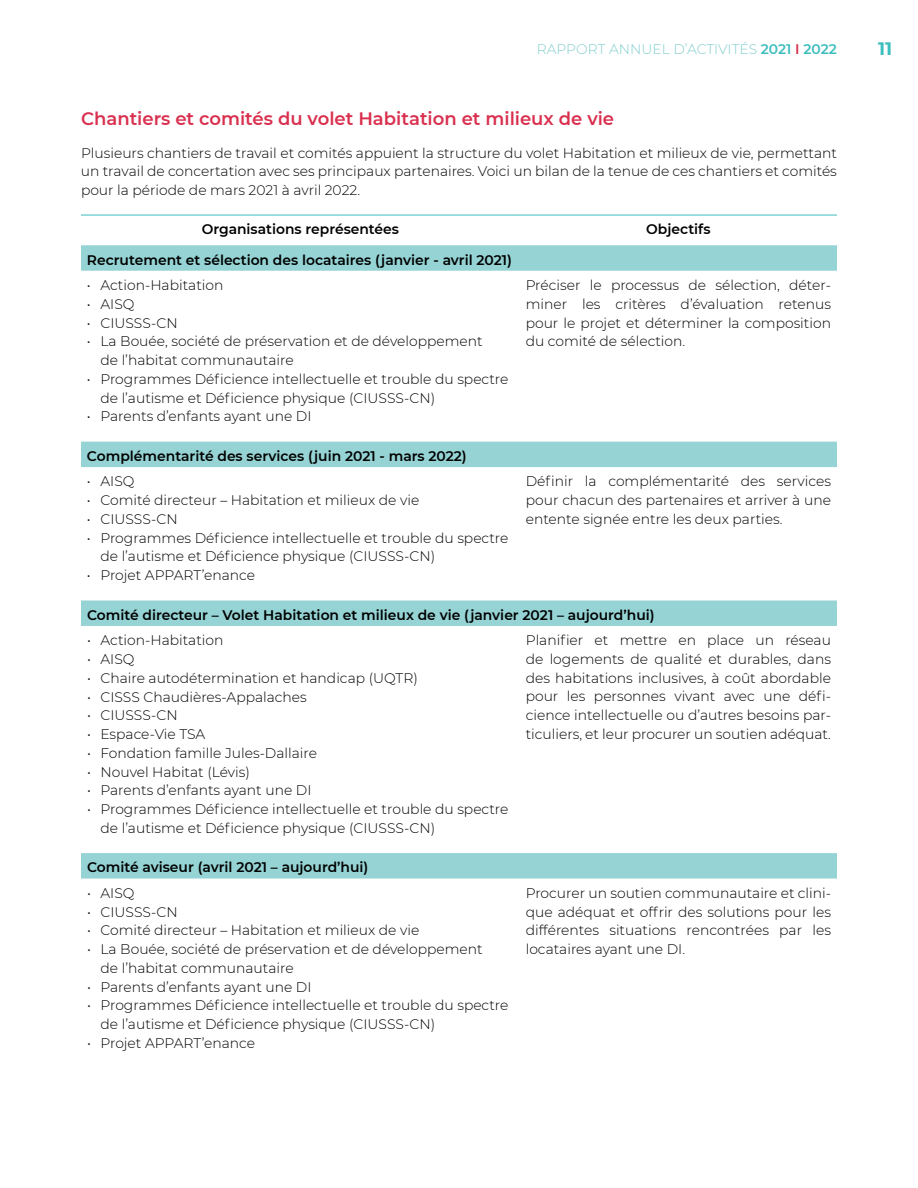
<style>
.page{position:relative;width:918px;height:1188px;background:#fff}
.page>*{position:absolute;margin:0;border:0;box-sizing:border-box;transform-origin:0 0}
.t1{font:600 18px "Montserrat";color:#d9304f}
.t2{font:700 18px "Montserrat";color:#3ebdbd}
.t3{font:300 13.8px/18.8px "Montserrat";color:#000}
.t4{font:600 13.8px "Montserrat";color:#000}
.t5{font:300 13.8px "Montserrat";color:#83cece}
.s1{font-weight:600;color:#3ebdbd}
.s2{font-weight:600;color:#d9304f}
</style>
<div class="page">
<svg style="left:81px;top:245px;width:756px;height:634px"></svg>
<hr style="left:81px;top:215px;width:439px;height:1px;background:#3ebdbd">
<hr style="left:520px;top:215px;width:317px;height:1px;background:#3ebdbd">
<p class="t5" style="left:537px;top:40px;width:302px">Rapport annuel d’activités <span class="s1">2021</span> <span class="s2">I</span> <span class="s1">2022</span></p>
<h1 class="t2" style="left:878px;top:36px;width:16px">11</h1>
<h1 class="t1" style="left:81px;top:106px;width:535px">Chantiers et comités du volet H abitation et milieux de vie</h1>
<p class="t3" style="left:81px;top:143px;width:758px;text-align:justify">Plusieurs chantiers de travail et comités appuient la structure du volet H abitation et milieux de vie, permettant un travail de concertation avec ses principaux partenaires. Voici un bilan de la tenue de ces chantiers et comités pour la période de mars 2021 à avril 2022.</p>
<p class="t4" style="left:202px;top:220px;width:199px">Organisations représentées</p>
<p class="t4" style="left:646px;top:220px;width:66px">Objectifs</p>
<p class="t4" style="left:87px;top:250px;width:427px">Recrutement et sélection des locataires (janvier - avril 2021)</p>
<p class="t3" style="left:87px;top:275px;width:138px">• Action-H abitation</p>
<p class="t3" style="left:87px;top:294px;width:49px">• AIS Q</p>
<p class="t3" style="left:87px;top:313px;width:23px">• CIUSSS</p>
<p class="t3" style="left:151px;top:313px;width:16px">-CN</p>
<p class="t3" style="left:100px;top:332px;width:384px;text-indent:-14px">• La Bouée, société de préservation et de développement de l’habitat communautaire</p>
<p class="t3" style="left:100px;top:369px;width:409px;text-indent:-14px">• Programmes Déficience intellectuelle et trouble du spectre de l’autisme et Déficience physique (CIU</p>
<p class="t3" style="left:526px;top:275px;width:307px;text-align:justify">Préciser le processus de sélection, déter&shy;miner les critères d’évaluation retenus pour le projet et déterminer la composition du comité de sélection.</p>
<p class="t3" style="left:379px;top:388px;width:58px">SSS-CN )</p>
<p class="t3" style="left:87px;top:407px;width:216px">• Parents d’enfants ayant une DI</p>
<p class="t4" style="left:87px;top:446px;width:381px">Complémentarité des services (juin 2021 - mars 2022)</p>
<p class="t3" style="left:87px;top:472px;width:49px">• AIS Q</p>
<p class="t3" style="left:87px;top:490px;width:334px">• Comité directeur – H abitation et milieux de vie</p>
<p class="t3" style="left:87px;top:509px;width:23px">• CIUSSS</p>
<p class="t3" style="left:151px;top:509px;width:16px">-CN</p>
<p class="t3" style="left:100px;top:528px;width:409px;text-indent:-14px">• Programmes Déficience intellectuelle et trouble du spectre de l’autisme et Déficience physique (CIU</p>
<p class="t3" style="left:379px;top:547px;width:58px">SSS-CN )</p>
<p class="t3" style="left:87px;top:565px;width:69px">• P rojet APPART</p>
<p class="t3" style="left:202px;top:565px;width:55px">’enance</p>
<p class="t3" style="left:526px;top:472px;width:307px;text-align:justify">Définir la complémentarité des services pour chacun des partenaires et arriver à une entente signée entre les deux parties.</p>
<p class="t4" style="left:87px;top:605px;width:569px">Comité directeur – Volet H abitation et milieux de vie (janvier 2021 – aujourd’hui)</p>
<p class="t3" style="left:87px;top:631px;width:138px">• Action-H abitation</p>
<p class="t3" style="left:87px;top:649px;width:49px">• AIS Q</p>
<p class="t3" style="left:87px;top:668px;width:332px">• Chaire autodétermination et handicap (UQTR)</p>
<p class="t3" style="left:87px;top:687px;width:23px">• CISSS</p>
<p class="t3" style="left:143px;top:687px;width:165px">Chaudières-Appalaches</p>
<p class="t3" style="left:87px;top:706px;width:23px">• CIUSSS</p>
<p class="t3" style="left:151px;top:706px;width:16px">-CN</p>
<p class="t3" style="left:87px;top:724px;width:103px">• Espace-Vie TSA</p>
<p class="t3" style="left:87px;top:743px;width:232px">• Fondation famille Jules-Dallaire</p>
<p class="t3" style="left:87px;top:762px;width:164px">• N ouvel H abitat (Lévis)</p>
<p class="t3" style="left:87px;top:781px;width:216px">• Parents d’enfants ayant une DI</p>
<p class="t3" style="left:101px;top:799px;width:409px;text-indent:-14px">• Programmes Déficience intellectuelle et trouble du spectre de l’autisme et Déficience physique (CIU</p>
<p class="t3" style="left:526px;top:631px;width:307px;text-align:justify">Planifier et mettre en place un réseau de logements de qualité et durables, dans des habitations inclusives, à coût abordable pour les personnes vivant avec une défi&shy;cience intellectuelle ou d’autres besoins par&shy;ticuliers, et leur procurer un soutien adéquat.</p>
<p class="t3" style="left:379px;top:818px;width:58px">SSS-CN )</p>
<p class="t4" style="left:87px;top:858px;width:283px">Comité aviseur (avril 2021 – aujourd’hui)</p>
<p class="t3" style="left:87px;top:883px;width:49px">• AIS Q</p>
<p class="t3" style="left:87px;top:902px;width:23px">• CIUSSS</p>
<p class="t3" style="left:151px;top:902px;width:16px">-CN</p>
<p class="t3" style="left:87px;top:921px;width:334px">• Comité directeur – H abitation et milieux de vie</p>
<p class="t3" style="left:101px;top:939px;width:384px;text-indent:-14px">• La Bouée, société de préservation et de développement de l’habitat communautaire</p>
<p class="t3" style="left:87px;top:977px;width:216px">• Parents d’enfants ayant une DI</p>
<p class="t3" style="left:101px;top:996px;width:409px;text-indent:-14px">• Programmes Déficience intellectuelle et trouble du spectre de l’autisme et Déficience physique (CIU</p>
<p class="t3" style="left:379px;top:1014px;width:58px">SSS-CN )</p>
<p class="t3" style="left:87px;top:1033px;width:69px">• P rojet APPART</p>
<p class="t3" style="left:202px;top:1033px;width:55px">’enance</p>
<p class="t3" style="left:526px;top:883px;width:307px;text-align:justify">Procurer un soutien communautaire et clini&shy;que adéquat et offrir des solutions pour les différentes situations rencontrées par les locataires ayant une DI .</p>
</div>
